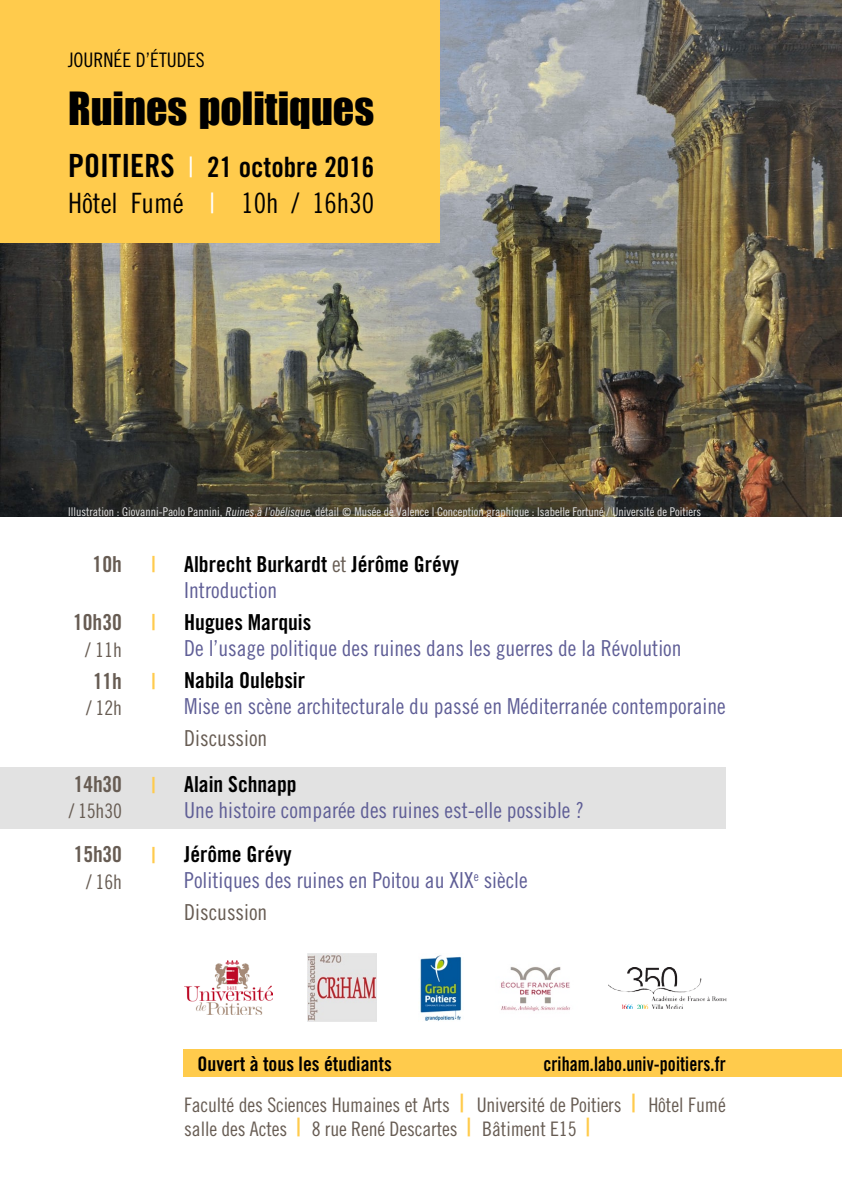
<style>
.page{position:relative;width:842px;height:1191px;background:#fff}
.page>*{position:absolute;margin:0;border:0;box-sizing:border-box;transform-origin:0 0}
.t1{font:42px "Impact";color:#000}
.t2{font:28px "Trade Gothic Bold Cond Twenty";color:#000}
.t3{font:28px "Trade Gothic Cond Eighteen";color:#000}
.t4{font:22px/32px "Trade Gothic Cond Eighteen";color:#5f5e96}
.t5{font:22px "Trade Gothic Bold Cond Twenty";color:#000}
.t6{font:22px "Trade Gothic Bold Cond Twenty";letter-spacing:-.01em;color:#675c53}
.t7{font:22px "Trade Gothic Cond Eighteen";color:#675c53}
.t8{font:22px "Trade Gothic Bold Cond Twenty";color:#ffcb4c}
.t9{font:20px/24px "Trade Gothic Cond Eighteen";letter-spacing:-.01em;color:#675c53}
.t10{font:20px "Trade Gothic Bold Cond Twenty";color:#000;scale:.9 1}
.t11{font:20px "Trade Gothic Bold Cond Twenty";color:#000}
.t12{font:20px "Trade Gothic Cond Eighteen";color:#000}
.t13{font:12px "Trade Gothic Cond Eighteen";color:#e2e2e2}
.s1{font-size:32px}
.s2{font-family:"Trade Gothic Cond Eighteen";color:#fff}
.s3{color:#fff}
.s4{font-style:italic}
.s5{font-family:"Calibri"}
.s6{font-family:"Trade Gothic Cond Eighteen";color:#675c53}
.s7{color:#675c53}
</style>
<div class="page">
<div style="left:0;top:767px;width:726px;height:61px;background:#e2e2e2"></div>
<img style="left:0;top:0;width:842px;height:516px">
<div style="left:0;top:0;width:439px;height:243px;background:#ffcb4c"></div>
<div style="left:183px;top:1049px;width:659px;height:27px;background:#ffcb4c"></div>
<img style="left:184px;top:960px;width:89px;height:55px">
<img style="left:308px;top:953px;width:69px;height:69px">
<img style="left:420px;top:955px;width:42px;height:66px">
<img style="left:501px;top:967px;width:69px;height:45px">
<img style="left:608px;top:967px;width:119px;height:41px">
<p class="t12" style="left:68px;top:48px;width:109px">Journée d’études</p>
<h1 class="t1" style="left:68px;top:76px;width:308px">Ruines politiques</h1>
<p class="t2" style="left:68px;top:150px;width:308px"><span class="s1">Poitiers</span> <span class="s2">|</span> 21 octobre 2016</p>
<p class="t3" style="left:68px;top:186px;width:308px">Hôtel Fumé <span class="s3">|</span> 10h / 16h30</p>
<p class="t13" style="left:68px;top:504px;width:635px">Illustration : Giovanni-Paolo Pannini, <span class="s4">Ruines à l’obélisque</span>, détail <span class="s5">©</span> Musée de Valence | Conception graphique : Isabelle Fortuné / Université de Poitiers</p>
<p class="t6" style="left:93px;top:550px;width:31px">10h</p>
<p class="t6" style="left:73px;top:609px;width:50px">10h30</p>
<p class="t9" style="left:85px;top:637px;width:38px">/ 11h</p>
<p class="t6" style="left:93px;top:667px;width:30px">11h</p>
<p class="t9" style="left:86px;top:695px;width:37px">/ 12h</p>
<p class="t6" style="left:74px;top:770px;width:49px">14h30</p>
<p class="t9" style="left:69px;top:799px;width:55px">/ 15h30</p>
<p class="t6" style="left:74px;top:841px;width:49px">15h30</p>
<p class="t9" style="left:86px;top:869px;width:37px">/ 16h</p>
<p class="t8" style="left:151px;top:550px;width:6px">|</p>
<p class="t8" style="left:151px;top:609px;width:6px">|</p>
<p class="t8" style="left:151px;top:667px;width:6px">|</p>
<p class="t8" style="left:151px;top:772px;width:6px">|</p>
<p class="t8" style="left:151px;top:841px;width:6px">|</p>
<p class="t5" style="left:184px;top:550px;width:276px">Albrecht Burkardt <span class="s6">et</span> Jérôme Grévy</p>
<p class="t4" style="left:184px;top:573px;width:94px">Introduction</p>
<p class="t5" style="left:184px;top:608px;width:129px">Hugues Marquis</p>
<p class="t4" style="left:184px;top:631px;width:499px">De l’usage politique des ruines dans les guerres de la Révolution</p>
<p class="t5" style="left:184px;top:666px;width:122px">Nabila Oulebsir</p>
<p class="t4" style="left:184px;top:689px;width:543px">Mise en scène architecturale du passé en Méditerranée contemporaine</p>
<p class="t7" style="left:184px;top:725px;width:85px">Discussion</p>
<p class="t5" style="left:184px;top:770px;width:114px">Alain Schnapp</p>
<p class="t4" style="left:184px;top:793px;width:401px">Une histoire comparée des ruines est-elle possible ?</p>
<p class="t5" style="left:184px;top:840px;width:109px">Jérôme Grévy</p>
<p class="t4" style="left:184px;top:863px;width:345px">Politiques des ruines en Poitou au XIX<sup>e</sup> siècle<br><span class="s7">Discussion</span></p>
<p class="t11" style="left:197px;top:1051px;width:196px">Ouvert à tous les étudiants</p>
<p class="t10" style="left:543px;top:1051px;width:204px">criham.labo.univ-poitiers.fr</p>
<p class="t9" style="left:184px;top:1092px;width:543px">Faculté des Sciences Humaines et Arts <sup>|</sup> Université de Poitiers <sup>|</sup> Hôtel Fumé salle des Actes <sup>|</sup> 8 rue René Descartes <sup>|</sup> Bâtiment E15 <sup>|</sup></p>
</div>
